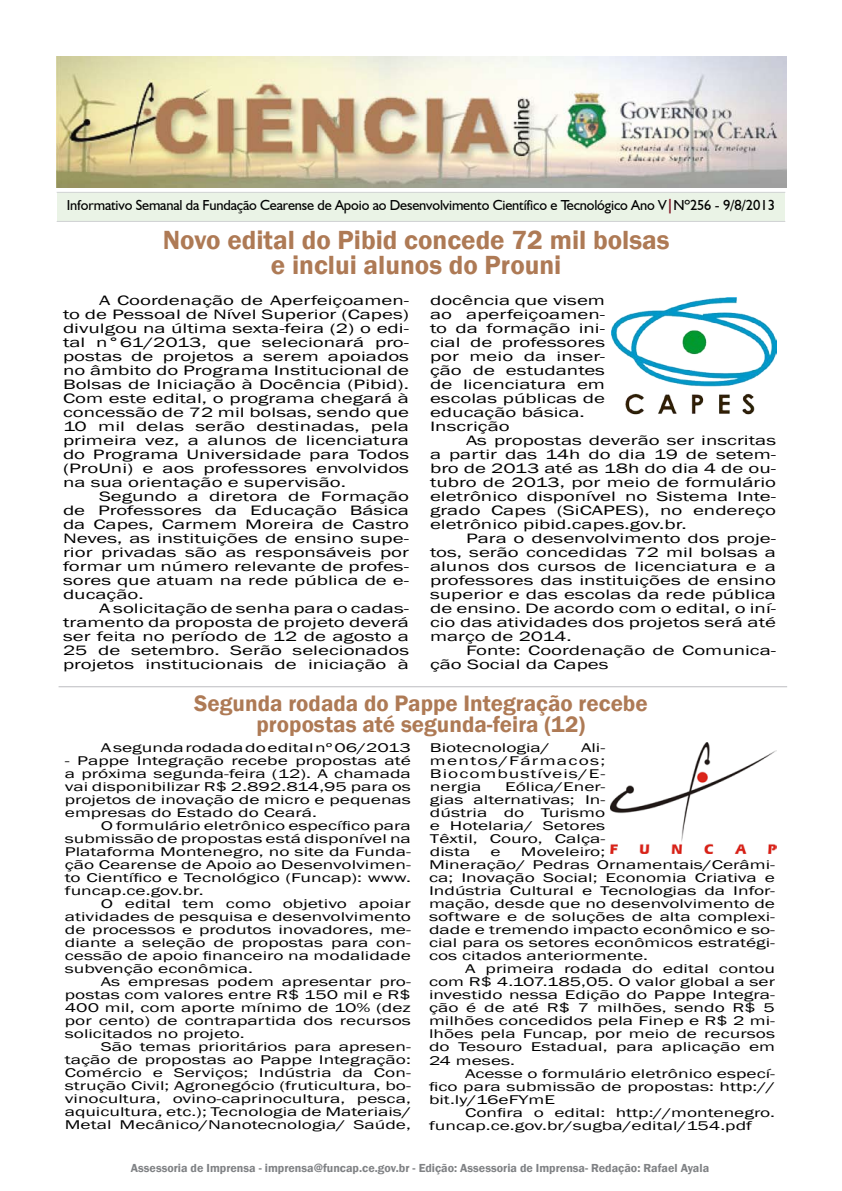
<style>
.page{position:relative;width:842px;height:1191px;background:#fff}
.page>*{position:absolute;margin:0;border:0;box-sizing:border-box;transform-origin:0 0}
.t1{font:600 27px/25px "Franklin Gothic";color:#ae7a55;text-align:center}
.t2{font:600 23px/21px "Franklin Gothic";color:#ae7a55;text-align:center}
.t3{font:14.5px "Humanist 521 BT";letter-spacing:-.01em;color:#000}
.t4{font:14px/14px "Franklin Gothic";color:#000;text-align:justify;scale:1.5 1}
.t5{font:13px/13px "Franklin Gothic";color:#000;text-align:justify;scale:1.5 1}
.t6{font:600 12px "Franklin Gothic";color:#808285}
.s1{font-weight:700;color:#7f1523}
</style>
<div class="page">
<div style="left:57px;top:193px;width:728px;height:28px;background:#eaf3e6"></div>
<img style="left:56px;top:57px;width:730px;height:130px">
<hr style="left:57px;top:192px;width:728px;height:1px;background:#d1d3d4">
<hr style="left:57px;top:221px;width:728px;height:1px;background:#d1d3d4">
<hr style="left:59px;top:686px;width:728px;height:1px;background:#bcbdc0">
<img style="left:611px;top:297px;width:165px;height:118px">
<img style="left:611px;top:742px;width:165px;height:111px">
<p class="t3" style="left:67px;top:196px;width:710px">Informativo Semanal da Fundação Cearense de Apoio ao Desenvolvimento Científico e Tecnológico Ano V<span class="s1">|</span>Nº256 - 9/8/2013</p>
<h1 class="t1" style="left:163px;top:228px;width:508px">Novo edital do Pibid concede 72 mil bolsas e inclui alunos do Prouni</h1>
<p class="t4" style="left:63px;top:293px;width:232px;text-indent:36px">A Coordenação de Aperfeiçoamen&shy;to de Pessoal de Nível Superior (Capes) divulgou na última sexta-feira (2) o edi&shy;tal n°61/2013, que selecionará pro&shy;postas de projetos a serem apoiados no âmbito do Programa Institucional de Bolsas de Iniciação à Docência (Pibid).<br>Com este edital, o programa chegará à concessão de 72 mil bolsas, sendo que 10 mil delas serão destinadas, pela primeira vez, a alunos de licenciatura do Programa Universidade para Todos (ProUni) e aos professores envolvidos na sua orientação e supervisão.</p>
<p class="t4" style="left:63px;top:489px;width:232px;text-indent:36px">Segundo a diretora de Formação de Professores da Educação Básica da Capes, Carmem Moreira de Castro Neves, as instituições de ensino supe&shy;rior privadas são as responsáveis por formar um número relevante de profes&shy;sores que atuam na rede pública de e&shy;ducação.</p>
<p class="t4" style="left:63px;top:601px;width:232px;text-indent:36px">A solicitação de senha para o cadas&shy;tramento da proposta de projeto deverá ser feita no período de 12 de agosto a 25 de setembro. Serão selecionados projetos institucionais de iniciação à</p>
<p class="t4" style="left:430px;top:293px;width:118px;text-align:left">docência que visem ao aperfeiçoamen&shy;to da formação ini&shy;cial de professores por meio da inser&shy;ção de estudantes de licenciatura em escolas públicas de educação básica.<br>Inscrição</p>
<p class="t4" style="left:430px;top:433px;width:232px;text-indent:36px">As propostas deverão ser inscritas a partir das 14h do dia 19 de setem&shy;bro de 2013 até as 18h do dia 4 de ou&shy;tubro de 2013, por meio de formulário eletrônico disponível no Sistema Inte&shy;grado Capes (SiCAPES), no endereço eletrônico pibid.capes.gov.br.</p>
<p class="t4" style="left:430px;top:531px;width:232px;text-indent:36px">Para o desenvolvimento dos proje&shy;tos, serão concedidas 72 mil bolsas a alunos dos cursos de licenciatura e a professores das instituições de ensino superior e das escolas da rede pública de ensino. De acordo com o edital, o iní&shy;cio das atividades dos projetos será até março de 2014.</p>
<p class="t4" style="left:430px;top:643px;width:232px;text-indent:36px">Fonte: Coordenação de Comunica&shy;ção Social da Capes</p>
<h2 class="t2" style="left:194px;top:693px;width:455px">Segunda rodada do Pappe Integração recebe propostas até segunda-feira (12)</h2>
<p class="t5" style="left:101px;top:741px;width:208px">A segunda rodada do edital nº 06/2013</p>
<p class="t5" style="left:65px;top:754px;width:232px">- Pappe Integração recebe propostas até a próxima segunda-feira (12). A chamada vai disponibilizar R$ 2.892.814,95 para os projetos de inovação de micro e pequenas empresas do Estado do Ceará.</p>
<p class="t5" style="left:65px;top:819px;width:232px;text-indent:36px">O formulário eletrônico específico para submissão de propostas está disponível na Plataforma Montenegro, no site da Funda&shy;ção Cearense de Apoio ao Desenvolvimen&shy;to Científico e Tecnológico (Funcap): www. funcap.ce.gov.br.</p>
<p class="t5" style="left:65px;top:897px;width:232px;text-indent:36px">O edital tem como objetivo apoiar atividades de pesquisa e desenvolvimento de processos e produtos inovadores, me&shy;diante a seleção de propostas para con&shy;cessão de apoio financeiro na modalidade subvenção econômica.</p>
<p class="t5" style="left:65px;top:975px;width:232px;text-indent:36px">As empresas podem apresentar pro&shy;postas com valores entre R$ 150 mil e R$ 400 mil, com aporte mínimo de 10% (dez por cento) de contrapartida dos recursos solicitados no projeto.</p>
<p class="t5" style="left:65px;top:1040px;width:232px;text-indent:36px">São temas prioritários para apresen&shy;tação de propostas ao Pappe Integração:<br>Comércio e Serviços; Indústria da Con&shy;strução Civil; Agronegócio (fruticultura, bo&shy;vinocultura, ovino-caprinocultura, pesca, aquicultura, etc.); Tecnologia de Materiais/ Metal Mecânico/Nanotecnologia/ Saúde,</p>
<p class="t5" style="left:430px;top:741px;width:118px;text-indent:151px">Ali&shy;mentos/Fármacos; Biocombustíveis/E&shy;nergia</p>
<p class="t5" style="left:430px;top:741px;width:81px">Biotecnologia/</p>
<p class="t5" style="left:430px;top:780px;width:118px;text-indent:75px">Eólica/Ener&shy;gias alternativas; In&shy;dústria</p>
<p class="t5" style="left:430px;top:806px;width:118px;text-indent:111px">Turismo e Hotelaria/ Setores Têxtil, Couro, Calça&shy;dista</p>
<p class="t5" style="left:504px;top:806px;width:15px">do</p>
<p class="t5" style="left:490px;top:845px;width:8px">e</p>
<p class="t5" style="left:521px;top:845px;width:58px">Moveleiro;</p>
<p class="t5" style="left:429px;top:859px;width:232px">Mineração/ Pedras Ornamentais/Cerâmi&shy;ca; Inovação Social; Economia Criativa e Indústria Cultural e Tecnologias da Infor&shy;mação, desde que no desenvolvimento de software e de soluções de alta complexi&shy;dade e tremendo impacto econômico e so&shy;cial para os setores econômicos estratégi&shy;cos citados anteriormente.</p>
<p class="t5" style="left:429px;top:963px;width:232px;text-indent:36px">A primeira rodada do edital contou com R$ 4.107.185,05. O valor global a ser investido nessa Edição do Pappe Integra&shy;ção é de até R$ 7 milhões, sendo R$ 5 milhões concedidos pela Finep e R$ 2 mi&shy;lhões pela Funcap, por meio de recursos do Tesouro Estadual, para aplicação em 24 meses.</p>
<p class="t5" style="left:429px;top:1067px;width:232px;text-indent:36px">Acesse o formulário eletrônico especí&shy;fico para submissão de propostas: http:// bit.ly/16eFYmE</p>
<p class="t5" style="left:429px;top:1106px;width:232px;text-indent:36px">Confira o edital: http://montenegro. funcap.ce.gov.br/sugba/edital/154.pdf</p>
<p class="t6" style="left:131px;top:1160px;width:580px">Assessoria de Imprensa - imprensa@funcap.ce.gov.br - Edição: Assessoria de Imprensa- Redação: Rafael Ayala</p>
</div>
